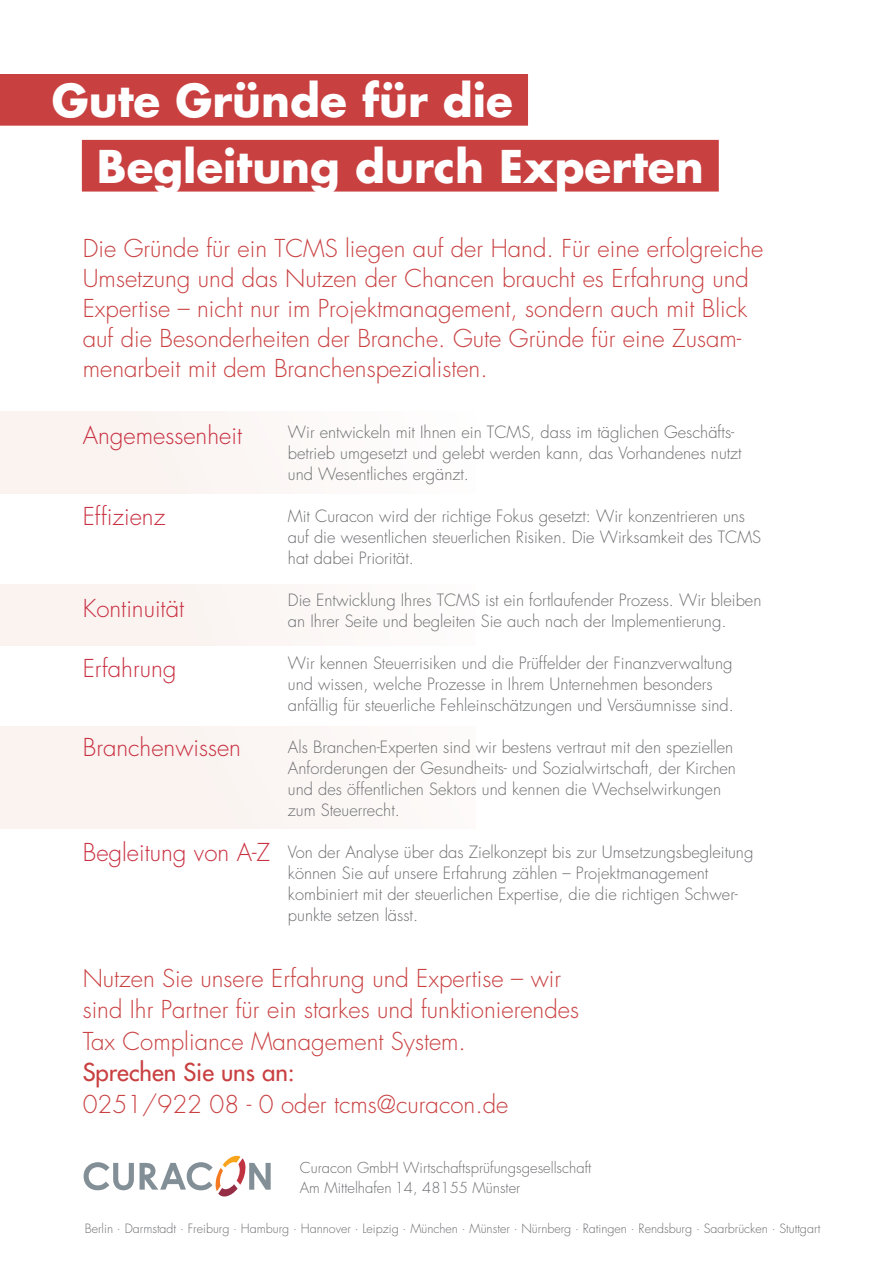
<style>
.page{position:relative;width:893px;height:1263px;background:#fff}
.page>*{position:absolute;margin:0;border:0;box-sizing:border-box;transform-origin:0 0}
.t1{font:700 43.95px/65.8px "Futura Std";color:#fff}
.t2{font:300 24px/30px "Futura Std";color:#c94041}
.t3{font:300 24px "Futura Std";color:#c93041}
.t4{font:500 24px "Futura Std";color:#c94041}
.t5{font:300 16.5px/21px "Futura Std";color:#6c6d70}
.t6{font:300 14.7px/19.2px "Futura Std";color:#6c6d70}
.t7{font:300 12.45px "Futura Std";color:#6c6d70}
</style>
<div class="page">
<div style="left:0;top:74px;width:528px;height:52px;background:#c94041"></div>
<div style="left:82px;top:140px;width:637px;height:52px;background:#c94041"></div>
<div style="left:0;top:411px;width:476px;height:82px;background:#faf3f0"></div>
<div style="left:0;top:584px;width:476px;height:61px;background:#faf3f0"></div>
<div style="left:0;top:726px;width:476px;height:102px;background:#faf3f0"></div>
<svg style="left:84px;top:1162px;width:50px;height:28px"></svg>
<svg style="left:140px;top:1156px;width:131px;height:40px"></svg>
<h1 class="t1" style="left:97px;top:67px;width:608px;text-indent:-45px">Gute Gründe für die<br>Begleitung durch Experten</h1>
<p class="t2" style="left:83px;top:234px;width:682px">Die Gründe für ein TCMS liegen auf der Hand. Für eine erfolgreiche Umsetzung und das Nutzen der Chancen braucht es Erfahrung und Expertise – nicht nur im Projektmanagement, sondern auch mit Blick auf die Besonderheiten der Branche. Gute Gründe für eine Zusam&shy;menarbeit mit dem Branchenspezialisten.</p>
<h2 class="t3" style="left:83px;top:421px;width:161px">Angemessenheit</h2>
<h2 class="t3" style="left:83px;top:502px;width:84px">Effizienz</h2>
<h2 class="t3" style="left:83px;top:593px;width:103px">Kontinuität</h2>
<h2 class="t3" style="left:83px;top:653px;width:95px">Erfahrung</h2>
<h2 class="t3" style="left:83px;top:733px;width:160px">Branchenwissen</h2>
<h2 class="t3" style="left:83px;top:838px;width:189px">Begleitung von A-Z</h2>
<p class="t5" style="left:288px;top:422px;width:455px">Wir entwickeln mit Ihnen ein TCMS, dass im täglichen Geschäfts&shy;betrieb umgesetzt und gelebt werden kann, das Vorhandenes nutzt und Wesentliches ergänzt.</p>
<p class="t5" style="left:288px;top:506px;width:475px">Mit Curacon wird der richtige Fokus gesetzt: Wir konzentrieren uns auf die wesentlichen steuerlichen Risiken. Die Wirksamkeit des TCMS hat dabei Priorität.</p>
<p class="t5" style="left:288px;top:590px;width:475px">Die Entwicklung Ihres TCMS ist ein fortlaufender Prozess. Wir bleiben an Ihrer Seite und begleiten Sie auch nach der Implementierung.</p>
<p class="t5" style="left:288px;top:653px;width:447px">Wir kennen Steuerrisiken und die Prüffelder der Finanzverwaltung und wissen, welche Prozesse in Ihrem Unternehmen besonders anfällig für steuerliche Fehleinschätzungen und Versäumnisse sind.</p>
<p class="t5" style="left:288px;top:737px;width:450px">Als Branchen-Experten sind wir bestens vertraut mit den speziellen Anforderungen der Gesundheits- und Sozialwirtschaft, der Kirchen und des öffentlichen Sektors und kennen die Wechselwirkungen zum Steuerrecht.</p>
<p class="t5" style="left:288px;top:842px;width:467px">Von der Analyse über das Zielkonzept bis zur Umsetzungsbegleitung können Sie auf unsere Erfahrung zählen – Projektmanagement kombiniert mit der steuerlichen Expertise, die die richtigen Schwer&shy;punkte setzen lässt.</p>
<h2 class="t2" style="left:83px;top:963px;width:498px;line-height:31.5px">Nutzen Sie unsere Erfahrung und Expertise – wir sind Ihr Partner für ein starkes und funktionierendes<br>Tax Compliance Management System.</h2>
<h2 class="t4" style="left:83px;top:1057px;width:214px">Sprechen Sie uns an:</h2>
<h2 class="t2" style="left:83px;top:1089px;width:427px">0251/922 08 - 0 oder tcms@curacon.de</h2>
<p class="t6" style="left:300px;top:1159px;width:293px">Curacon GmbH Wirtschaftsprüfungsgesellschaft<br>Am Mittelhafen 14, 48155 Münster</p>
<p class="t7" style="left:85px;top:1221px;width:737px">Berlin . Darmstadt . Freiburg . Hamburg . Hannover . Leipzig . München . Münster . Nürnberg . Ratingen . Rendsburg . Saarbrücken . Stuttgart</p>
</div>
